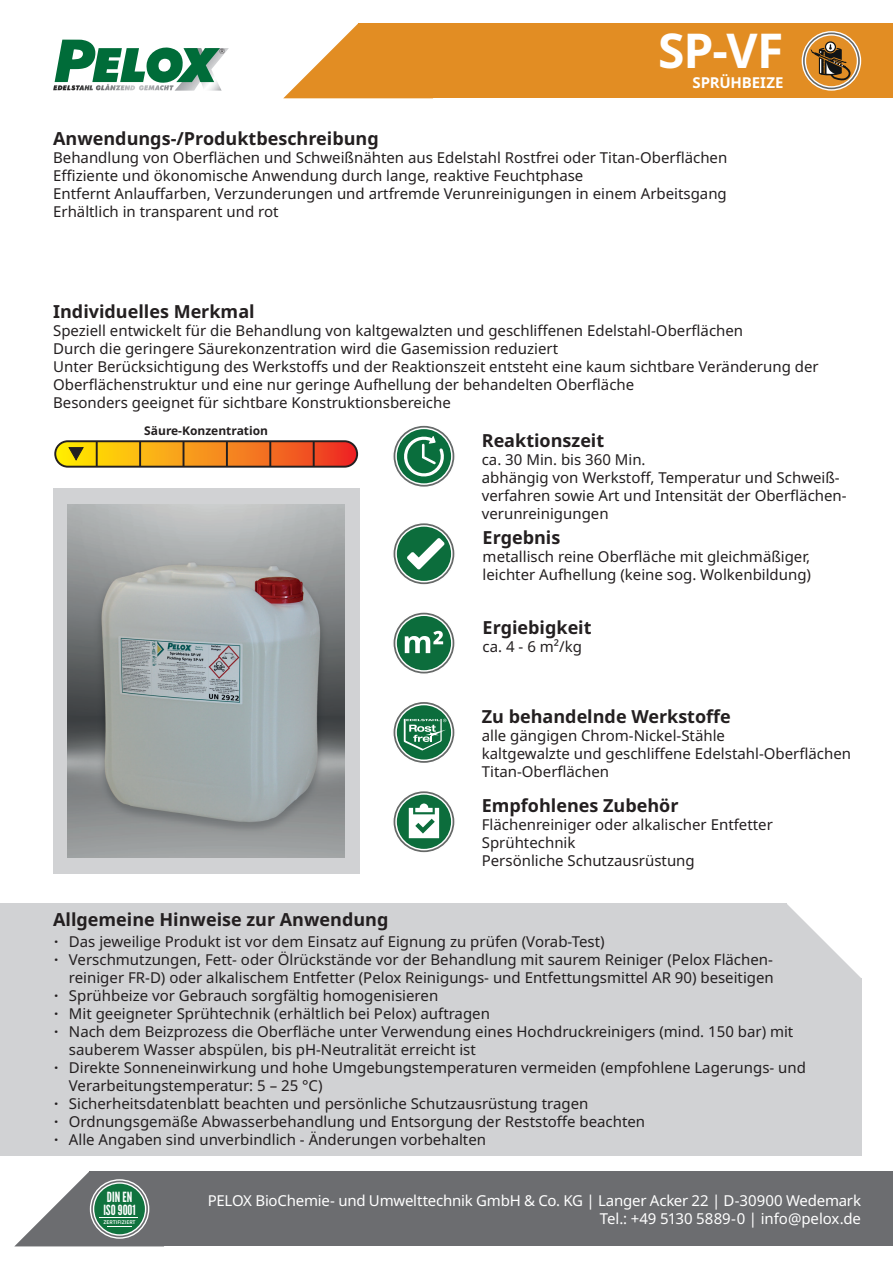
<style>
.page{position:relative;width:893px;height:1263px;background:#fff}
.page>*{position:absolute;margin:0;border:0;box-sizing:border-box;transform-origin:0 0}
.t1{font:700 48px "Noto Sans";color:#fff}
.t2{font:700 18px "Noto Sans";color:#231f20}
.t3{font:15px/18px "Noto Sans";color:#231f20}
.t4{font:15px/18px "Noto Sans";letter-spacing:-.015em;color:#fff;text-align:right}
.t5{font:700 15px "Noto Sans";letter-spacing:-.005em;color:#fff}
.t6{font:700 15px/18px "Noto Sans";color:#231f20;text-align:justify}
.t7{font:13.95px/12.6px "League Gothic";color:#fff}
.t8{font:700 12px "Noto Sans";color:#231f20}
.t9{font:600 5.55px "Source Sans Pro";color:#fff}
</style>
<div class="page">
<div style="left:89px;top:1171px;width:804px;height:75px;background:#6c6d70"></div>
<svg style="left:15px;top:1172px;width:135px;height:74px"></svg>
<div style="left:0;top:903px;width:786px;height:75px;background:#d1d2d4"></div>
<svg style="left:786px;top:903px;width:75px;height:75px"></svg>
<div style="left:0;top:978px;width:861px;height:177px;background:#d1d2d4"></div>
<div style="left:358px;top:23px;width:535px;height:75px;background:#e28d23"></div>
<svg style="left:283px;top:23px;width:75px;height:75px"></svg>
<svg style="left:53px;top:40px;width:176px;height:51px"></svg>
<svg style="left:393px;top:425px;width:62px;height:62px"></svg>
<svg style="left:393px;top:523px;width:62px;height:62px"></svg>
<svg style="left:393px;top:612px;width:62px;height:62px"></svg>
<svg style="left:55px;top:441px;width:302px;height:26px;background:#f48b19"></svg>
<div style="left:54px;top:440px;width:304px;height:28px;border:2px solid #231f20;border-radius:13px"></div>
<hr style="left:269px;top:442px;width:2px;height:24px;background:#231f20">
<hr style="left:313px;top:442px;width:2px;height:24px;background:#231f20">
<hr style="left:139px;top:442px;width:2px;height:24px;background:#231f20">
<svg style="left:183px;top:442px;width:1px;height:24px"></svg>
<hr style="left:226px;top:442px;width:2px;height:24px;background:#231f20">
<hr style="left:96px;top:442px;width:2px;height:24px;background:#231f20">
<svg style="left:67px;top:447px;width:18px;height:14px"></svg>
<div style="left:53px;top:488px;width:306px;height:386px;background:#d1d2d4"></div>
<img style="left:68px;top:505px;width:276px;height:353px">
<svg style="left:393px;top:791px;width:62px;height:62px"></svg>
<svg style="left:393px;top:702px;width:62px;height:61px"></svg>
<svg style="left:802px;top:31px;width:59px;height:60px"></svg>
<h1 class="t1" style="left:658px;top:23px;width:127px">SP-VF</h1>
<p class="t5" style="left:692px;top:74px;width:92px">SPRÜHBEIZE</p>
<p class="t2" style="left:53px;top:129px;width:327px">Anwendungs-/Produktbeschreibung</p>
<p class="t3" style="left:53px;top:149px;width:676px">Behandlung von Oberflächen und Schweißnähten aus Edelstahl Rostfrei oder Titan-Oberflächen Effiziente und ökonomische Anwendung durch lange, reaktive Feuchtphase<br>Entfernt Anlauffarben, Verzunderungen und artfremde Verunreinigungen in einem Arbeitsgang Erhältlich in transparent und rot</p>
<p class="t2" style="left:53px;top:301px;width:203px">Individuelles Merkmal</p>
<p class="t3" style="left:53px;top:322px;width:767px">Speziell entwickelt für die Behandlung von kaltgewalzten und geschliffenen Edelstahl-Oberflächen<br>Durch die geringere Säurekonzentration wird die Gasemission reduziert<br>Unter Berücksichtigung des Werkstoffs und der Reaktionszeit entsteht eine kaum sichtbare Veränderung der Oberflächenstruktur und eine nur geringe Aufhellung der behandelten Oberfläche<br>Besonders geeignet für sichtbare Konstruktionsbereiche</p>
<p class="t8" style="left:144px;top:424px;width:125px">Säure-Konzentration</p>
<p class="t2" style="left:482px;top:430px;width:124px">Reaktionszeit</p>
<p class="t3" style="left:482px;top:451px;width:366px">ca. 30 Min. bis 360 Min.<br>abhängig von Werkstoff, Temperatur und Schweiß&shy;verfahren sowie Art und Intensität der Oberflächen&shy;verunreinigungen</p>
<p class="t2" style="left:483px;top:528px;width:79px">Ergebnis</p>
<p class="t3" style="left:483px;top:548px;width:330px">metallisch reine Oberfläche mit gleichmäßiger, leichter Aufhellung (keine sog. Wolkenbildung)</p>
<p class="t2" style="left:483px;top:617px;width:110px">Ergiebigkeit</p>
<p class="t3" style="left:483px;top:637px;width:101px">ca. 4 - 6 m²/kg</p>
<p class="t2" style="left:482px;top:706px;width:251px">Zu behandelnde Werkstoffe</p>
<p class="t3" style="left:482px;top:727px;width:371px">alle gängigen Chrom-Nickel-Stähle<br>kaltgewalzte und geschliffene Edelstahl-Oberflächen<br>Titan-Oberflächen</p>
<p class="t2" style="left:482px;top:795px;width:198px">Empfohlenes Zubehör</p>
<p class="t3" style="left:482px;top:816px;width:293px">Flächenreiniger oder alkalischer Entfetter<br>Sprühtechnik<br>Persönliche Schutzausrüstung</p>
<p class="t2" style="left:53px;top:909px;width:337px">Allgemeine Hinweise zur Anwendung</p>
<p class="t6" style="left:54px;top:933px;width:6px">· ·</p>
<p class="t6" style="left:54px;top:987px;width:6px">· · ·</p>
<p class="t6" style="left:54px;top:1059px;width:6px">·</p>
<p class="t6" style="left:54px;top:1095px;width:6px">· · ·</p>
<p class="t3" style="left:69px;top:933px;width:739px">Das jeweilige Produkt ist vor dem Einsatz auf Eignung zu prüfen (Vorab-Test)<br>Verschmutzungen, Fett- oder Ölrückstände vor der Behandlung mit saurem Reiniger (Pelox Flächen&shy;reiniger FR-D) oder alkalischem Entfetter (Pelox Reinigungs- und Entfettungsmittel AR 90) beseitigen Sprühbeize vor Gebrauch sorgfältig homogenisieren<br>Mit geeigneter Sprühtechnik (erhältlich bei Pelox) auftragen<br>Nach dem Beizprozess die Oberfläche unter Verwendung eines Hochdruckreinigers (mind. 150 bar) mit sauberem Wasser abspülen, bis pH-Neutralität erreicht ist<br>Direkte Sonneneinwirkung und hohe Umgebungstemperaturen vermeiden (empfohlene Lagerungs- und Verarbeitungstemperatur: 5 – 25 °C)<br>Sicherheitsdatenblatt beachten und persönliche Schutzausrüstung tragen<br>Ordnungsgemäße Abwasserbehandlung und Entsorgung der Reststoffe beachten<br>Alle Angaben sind unverbindlich - Änderungen vorbehalten</p>
<p class="t7" style="left:103px;top:1191px;width:34px">DIN EN<br>ISO 9001</p>
<p class="t9" style="left:103px;top:1218px;width:34px">ZERTIFIZIERT</p>
<p class="t4" style="left:208px;top:1192px;width:655px">PELOX BioChemie- und Umwelttechnik GmbH &amp; Co. KG | Langer Acker 22 | D-30900 Wedemark<br>Tel.: +49 5130 5889-0 | info@pelox.de</p>
</div>
